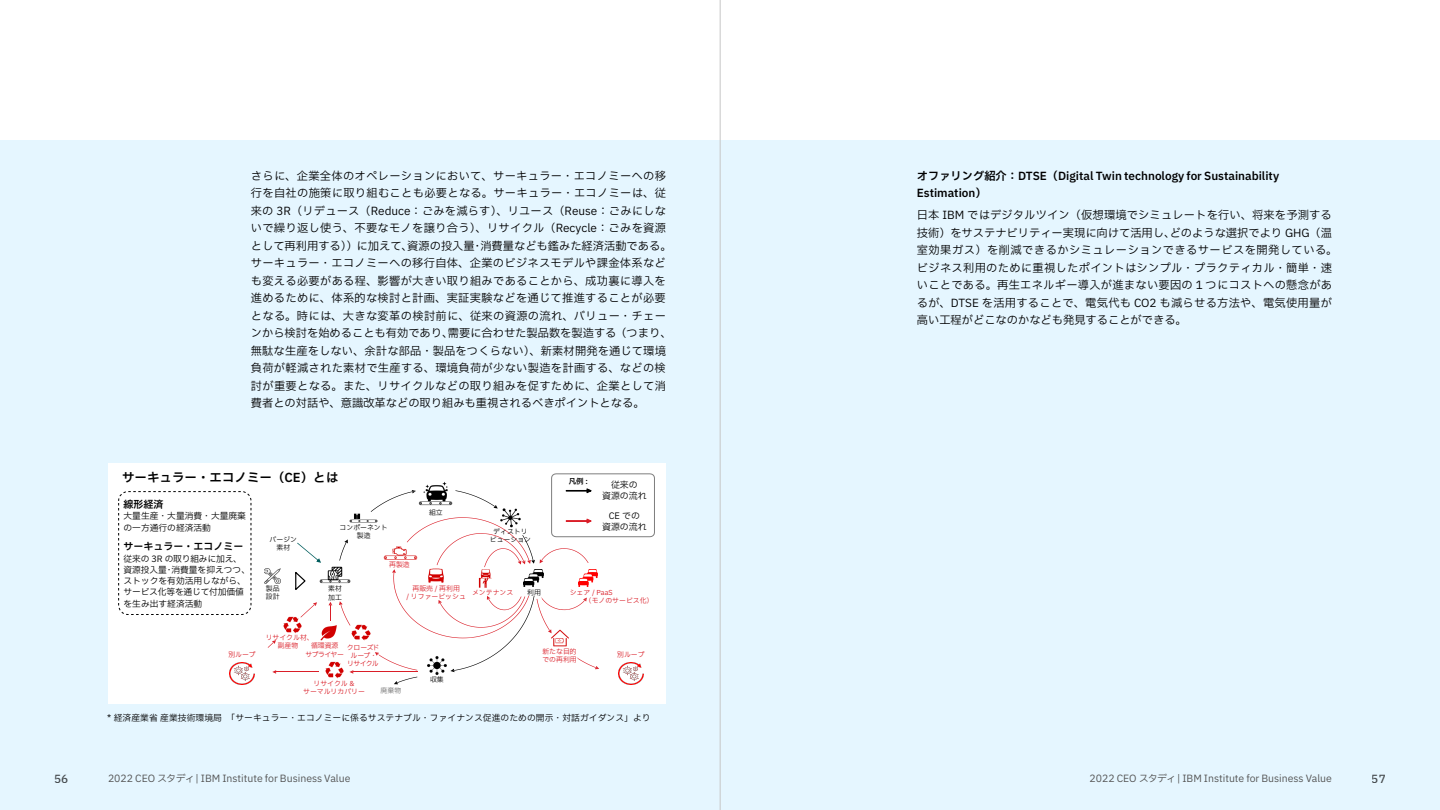
<style>
.page{position:relative;width:1440px;height:810px;background:#fff}
.page>*{position:absolute;margin:0;border:0;box-sizing:border-box;transform-origin:0 0}
.t1{font:12.5px "IBM Plex Sans JP Sm Bld";color:#000}
.Body__9_13_5{font:11.25px/17.5px "IBM Plex Sans JP";letter-spacing:.025em;color:#000}
.Body__9_13_5-2{font:11.25px/16.9px "IBM Plex Sans JP Sm Bld";color:#000}
.t2{font:11.25px "IBM Plex Sans JP Medm";color:#000}
.First_paragraph_sect{font:10px "IBM Plex Sans JP";color:#525252}
.t3{font:10px "IBM Plex Sans JP Sm Bld";color:#000}
.t4{font:8.88px/10.8px "IBM Plex Sans JP";color:#000;text-align:center}
.t5{font:8.75px/11.2px "IBM Plex Sans JP";color:#000}
.t6{font:7.38px "IBM Plex Sans JP Sm Bld";color:#000}
.t7{font:6.88px/8.2px "IBM Plex Sans JP";color:#da1e28;text-align:center}
.t8{font:6.88px/8.2px "IBM Plex Sans JP";color:#000;text-align:center}
.t9{font:6.88px/8.2px "IBM Plex Sans JP";letter-spacing:-.09em;color:#da1e28;text-align:center}
.t10{font:6.88px/8.2px "IBM Plex Sans JP";letter-spacing:-.045em;color:#da1e28;text-align:center}
.t11{font:6.88px "IBM Plex Sans JP";color:#6f6f6f}
</style>
<div class="page">
<div style="left:0;top:141px;width:1440px;height:669px;background:#e5f6ff"></div>
<div style="left:108px;top:463px;width:557px;height:241px;background:#fff"></div>
<div style="left:118px;top:491px;width:133px;height:124px;border:1px dashed #000;border-radius:9px"></div>
<img style="left:328px;top:567px;width:14px;height:13px">
<img style="left:319px;top:580px;width:32px;height:4px">
<img style="left:349px;top:511px;width:22px;height:12px">
<svg style="left:339px;top:539px;width:9px;height:22px"></svg>
<svg style="left:339px;top:601px;width:11px;height:25px"></svg>
<img style="left:230px;top:662px;width:24px;height:23px">
<img style="left:325px;top:662px;width:19px;height:17px">
<svg style="left:272px;top:670px;width:5px;height:4px"></svg>
<hr style="left:276px;top:672px;width:42px;height:1px;background:#da1e28">
<svg style="left:349px;top:670px;width:5px;height:4px"></svg>
<hr style="left:353px;top:672px;width:65px;height:1px;background:#da1e28">
<img style="left:283px;top:617px;width:19px;height:17px">
<svg style="left:295px;top:572px;width:11px;height:18px"></svg>
<img style="left:265px;top:568px;width:16px;height:15px">
<img style="left:351px;top:624px;width:19px;height:17px">
<img style="left:320px;top:625px;width:17px;height:16px">
<svg style="left:300px;top:602px;width:17px;height:15px"></svg>
<svg style="left:268px;top:640px;width:8px;height:8px"></svg>
<svg style="left:329px;top:602px;width:3px;height:19px"></svg>
<svg style="left:297px;top:543px;width:24px;height:20px"></svg>
<svg style="left:371px;top:473px;width:284px;height:211px"></svg>
<hr style="left:720px;top:0;width:1px;height:810px;background:#c6c6c6">
<p class="Body__9_13_5" style="left:251px;top:166px;width:422px">さらに、企業全体のオペレーションにおいて、サーキュラー・エコノミーへの移行を自社の施策に取り組むことも必要となる。サーキュラー・エコノミーは、従来の 3R（リデュース（Reduce：ごみを減らす）、リユース（Reuse：ごみにしないで繰り返し使う、不要なモノを譲り合う）、リサイクル（Recycle：ごみを資源として再利用する））に加えて、資源の投入量・消費量なども鑑みた経済活動である。サーキュラー・エコノミーへの移行自体、企業のビジネスモデルや課金体系なども変える必要がある程、影響が大きい取り組みであることから、成功裏に導入を進めるために、体系的な検討と計画、実証実験などを通じて推進することが必要となる。時には、大きな変革の検討前に、従来の資源の流れ、バリュー・チェーンから検討を始めることも有効であり、需要に合わせた製品数を製造する（つまり、無駄な生産をしない、余計な部品・製品をつくらない）、新素材開発を通じて環境負荷が軽減された素材で生産する、環境負荷が少ない製造を計画する、などの検討が重要となる。また、リサイクルなどの取り組みを促すために、企業として消費者との対話や、意識改革などの取り組みも重視されるべきポイントとなる。</p>
<p class="t1" style="left:122px;top:468px;width:218px">サーキュラー・エコノミー（CE）とは</p>
<p class="t3" style="left:124px;top:496px;width:41px">線形経済</p>
<p class="t3" style="left:124px;top:539px;width:121px">サーキュラー・エコノミー</p>
<p class="t8" style="left:429px;top:508px;width:15px">組立</p>
<p class="t5" style="left:124px;top:510px;width:124px">大量生産・大量消費・大量廃棄の一方通行の経済活動</p>
<p class="t5" style="left:124px;top:552px;width:128px">従来の 3R の取り組みに加え、資源投入量・消費量を抑えつつ、ストックを有効活用しながら、サービス化等を通じて付加価値を生み出す経済活動</p>
<p class="t8" style="left:340px;top:523px;width:50px">コンポーネント製造</p>
<p class="t8" style="left:490px;top:527px;width:43px">ディストリビューション</p>
<p class="t8" style="left:270px;top:535px;width:29px">バージン素材</p>
<p class="t7" style="left:389px;top:560px;width:22px">再製造</p>
<p class="t8" style="left:266px;top:584px;width:15px;text-align:left">製品設計</p>
<p class="t7" style="left:407px;top:584px;width:61px">再販売 / 再利用<br>/ リファービッシュ</p>
<p class="t8" style="left:328px;top:584px;width:15px;text-align:left">素材加工</p>
<p class="t8" style="left:527px;top:588px;width:15px">利用</p>
<p class="t7" style="left:472px;top:588px;width:43px">メンテナンス</p>
<p class="t6" style="left:569px;top:476px;width:21px">凡例 :</p>
<p class="t4" style="left:602px;top:479px;width:46px">従来の<br>資源の流れ</p>
<p class="t4" style="left:602px;top:510px;width:46px">CE での<br>資源の流れ</p>
<p class="t7" style="left:570px;top:588px;width:45px">シェア / PaaS</p>
<p class="t7" style="left:585px;top:596px;width:70px">（モノのサービス化）</p>
<p class="t7" style="left:228px;top:650px;width:29px">別ループ</p>
<p class="t7" style="left:266px;top:633px;width:50px">リサイクル材、副産物</p>
<p class="t10" style="left:305px;top:641px;width:40px">循環資源<br>サプライヤー</p>
<p class="t9" style="left:347px;top:642px;width:34px">クローズドループ・リサイクル</p>
<p class="t7" style="left:303px;top:679px;width:63px">リサイクル &amp;<br>サーマルリカバリー</p>
<p class="t11" style="left:381px;top:685px;width:22px">廃棄物</p>
<p class="t8" style="left:430px;top:675px;width:15px">収集</p>
<p class="t7" style="left:542px;top:647px;width:36px;text-align:left">新たな目的での再利用</p>
<p class="t7" style="left:617px;top:650px;width:29px">別ループ</p>
<p class="t5" style="left:107px;top:712px;width:545px">* 経済産業省産業技術環境局　「サーキュラー・エコノミーに係るサステナブル・ファイナンス促進のための開示・対話ガイダンス」より</p>
<p class="Body__9_13_5-2" style="left:917px;top:166px;width:364px">オファリング紹介：DTSE（Digital Twin technology for Sustainability<br>Estimation）</p>
<p class="Body__9_13_5" style="left:917px;top:205px;width:422px">日本 IBM ではデジタルツイン（仮想環境でシミュレートを行い、将来を予測する技術）をサステナビリティー実現に向けて活用し、どのような選択でより GHG（温室効果ガス）を削減できるかシミュレーションできるサービスを開発している。ビジネス利用のために重視したポイントはシンプル・プラクティカル・簡単・速いことである。再生エネルギー導入が進まない要因の 1 つにコストへの懸念があるが、DTSE を活用することで、電気代も CO2 も減らせる方法や、電気使用量が高い工程がどこなのかなども発見することができる。</p>
<p class="t2" style="left:54px;top:770px;width:16px">56</p>
<p class="First_paragraph_sect" style="left:108px;top:771px;width:244px">2022 CEO スタディ| IBM Institute for Business Value</p>
<p class="First_paragraph_sect" style="left:1090px;top:771px;width:244px">2022 CEO スタディ| IBM Institute for Business Value</p>
<p class="t2" style="left:1372px;top:770px;width:16px">57</p>
</div>
